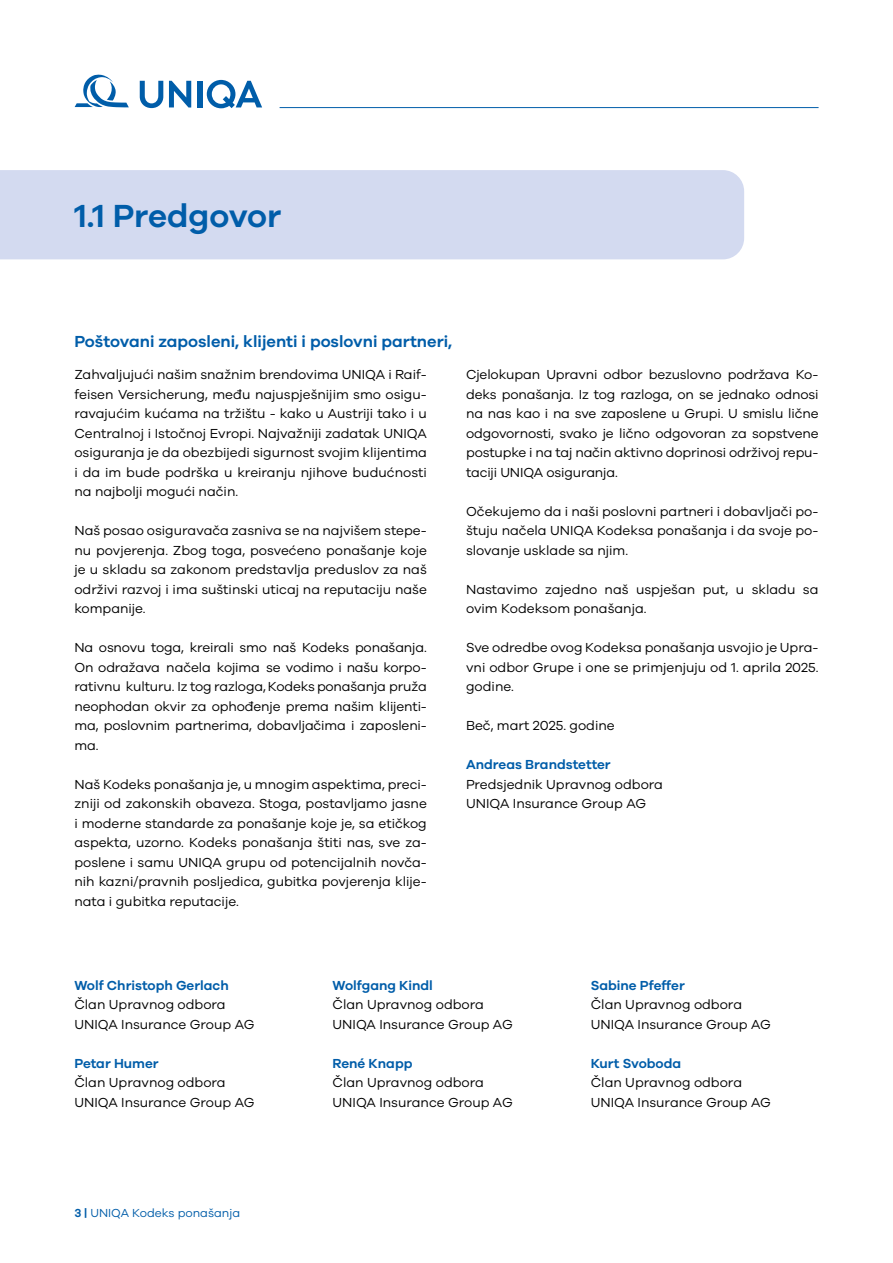
<style>
.page{position:relative;width:893px;height:1263px;background:#fff}
.page>*{position:absolute;margin:0;border:0;box-sizing:border-box;transform-origin:0 0}
.t1{font:600 33px "UNIQA Galano";letter-spacing:-.005em;color:#005da9}
.t2{font:600 16.5px "UNIQA Galano";color:#005da9}
.t3{font:13.5px/19.5px "UNIQA Galano";color:#000}
.t4{font:600 13.5px "UNIQA Galano";color:#005da9}
.t5{font:12px "UNIQA Galano";color:#005da9}
.s1{font-weight:600}
</style>
<div class="page">
<svg style="left:75px;top:75px;width:54px;height:32px"></svg>
<svg style="left:140px;top:81px;width:23px;height:27px"></svg>
<svg style="left:169px;top:81px;width:22px;height:27px"></svg>
<div style="left:197px;top:81px;width:5px;height:26px;background:#005da9"></div>
<svg style="left:207px;top:80px;width:55px;height:28px"></svg>
<hr style="left:280px;top:107px;width:539px;height:1px;background:#005da9">
<div style="left:0;top:170px;width:744px;height:89px;background:#d3daf0"></div>
<h1 class="t1" style="left:74px;top:196px;width:209px">1.1 Predgovor</h1>
<p class="t2" style="left:74px;top:331px;width:379px">Poštovani zaposleni, klijenti i poslovni partneri,</p>
<p class="t3" style="left:74px;top:365px;width:354px;text-align:justify">Zahvaljujući našim snažnim brendovima UNIQA i Raif&shy;feisen Versicherung, među najuspješnijim smo osigu&shy;ravajućim kućama na tržištu - kako u Austriji tako i u Centralnoj i Istočnoj Evropi. Najvažniji zadatak UNIQA osiguranja je da obezbijedi sigurnost svojim klijentima i da im bude podrška u kreiranju njihove budućnosti na najbolji mogući način.</p>
<p class="t3" style="left:74px;top:520px;width:354px;text-align:justify">Naš posao osiguravača zasniva se na najvišem stepe&shy;nu povjerenja. Zbog toga, posvećeno ponašanje koje je u skladu sa zakonom predstavlja preduslov za naš održivi razvoj i ima suštinski uticaj na reputaciju naše kompanije.</p>
<p class="t3" style="left:74px;top:637px;width:354px;text-align:justify">Na osnovu toga, kreirali smo naš Kodeks ponašanja.<br>On odražava načela kojima se vodimo i našu korpo&shy;rativnu kulturu. Iz tog razloga, Kodeks ponašanja pruža neophodan okvir za ophođenje prema našim klijenti&shy;ma, poslovnim partnerima, dobavljačima i zaposleni&shy;ma.</p>
<p class="t3" style="left:74px;top:774px;width:354px;text-align:justify">Naš Kodeks ponašanja je, u mnogim aspektima, preci&shy;zniji od zakonskih obaveza. Stoga, postavljamo jasne i moderne standarde za ponašanje koje je, sa etičkog aspekta, uzorno. Kodeks ponašanja štiti nas, sve za&shy;poslene i samu UNIQA grupu od potencijalnih novča&shy;nih kazni/pravnih posljedica, gubitka povjerenja klije&shy;nata i gubitka reputacije.</p>
<p class="t3" style="left:466px;top:364px;width:354px;text-align:justify">Cjelokupan Upravni odbor bezuslovno podržava Ko&shy;deks ponašanja. Iz tog razloga, on se jednako odnosi na nas kao i na sve zaposlene u Grupi. U smislu lične odgovornosti, svako je lično odgovoran za sopstvene postupke i na taj način aktivno doprinosi održivoj repu&shy;taciji UNIQA osiguranja.</p>
<p class="t3" style="left:466px;top:501px;width:354px;text-align:justify">Očekujemo da i naši poslovni partneri i dobavljači po&shy;štuju načela UNIQA Kodeksa ponašanja i da svoje po&shy;slovanje usklade sa njim.</p>
<p class="t3" style="left:466px;top:579px;width:354px">Nastavimo zajedno naš uspješan put, u skladu sa ovim Kodeksom ponašanja.</p>
<p class="t3" style="left:466px;top:637px;width:353px;text-align:justify">Sve odredbe ovog Kodeksa ponašanja usvojio je Upra&shy;vni odbor Grupe i one se primjenjuju od 1. aprila 2025. godine.</p>
<p class="t3" style="left:466px;top:715px;width:150px">Beč, mart 2025. godine</p>
<p class="t4" style="left:466px;top:756px;width:146px">Andreas Brandstetter</p>
<p class="t3" style="left:466px;top:774px;width:198px">Predsjednik Upravnog odbora<br>UNIQA Insurance Group AG</p>
<p class="t4" style="left:74px;top:977px;width:156px">Wolf Christoph Gerlach</p>
<p class="t3" style="left:74px;top:994px;width:182px">Član Upravnog odbora<br>UNIQA Insurance Group AG</p>
<p class="t4" style="left:74px;top:1055px;width:86px">Petar Humer</p>
<p class="t3" style="left:74px;top:1072px;width:182px">Član Upravnog odbora<br>UNIQA Insurance Group AG</p>
<p class="t5" style="left:74px;top:1205px;width:167px"><span class="s1">3 |</span> UNIQA Kodeks ponašanja</p>
<p class="t4" style="left:333px;top:977px;width:102px">Wolfgang Kindl</p>
<p class="t3" style="left:333px;top:995px;width:182px">Član Upravnog odbora<br>UNIQA Insurance Group AG</p>
<p class="t4" style="left:333px;top:1055px;width:81px">René Knapp</p>
<p class="t3" style="left:333px;top:1073px;width:182px">Član Upravnog odbora<br>UNIQA Insurance Group AG</p>
<p class="t4" style="left:591px;top:977px;width:96px">Sabine Pfeffer</p>
<p class="t3" style="left:591px;top:995px;width:182px">Član Upravnog odbora<br>UNIQA Insurance Group AG</p>
<p class="t4" style="left:591px;top:1055px;width:92px">Kurt Svoboda</p>
<p class="t3" style="left:591px;top:1073px;width:182px">Član Upravnog odbora<br>UNIQA Insurance Group AG</p>
</div>
